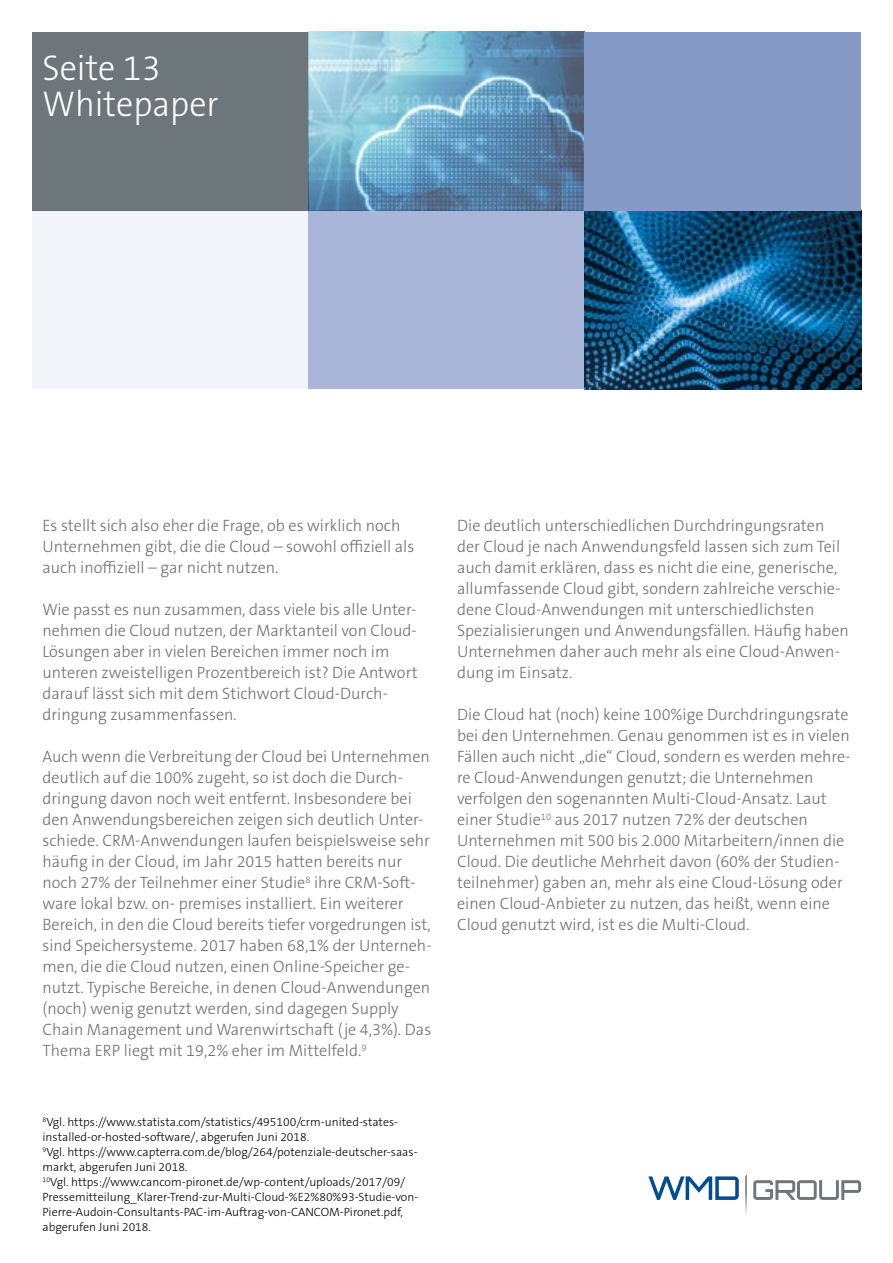
<style>
.page{position:relative;width:893px;height:1263px;background:#fff}
.page>*{position:absolute;margin:0;border:0;box-sizing:border-box;transform-origin:0 0}
.t1{font:300 36px/36px "The Sans B W3";color:#fff;scale:.95 1}
.t2{font:300 16.5px/21px "The Sans B W3";color:#706f6f}
.t3{font:300 12px/15px "The Sans B W3";color:#000}
</style>
<div class="page">
<div style="left:32px;top:210px;width:276px;height:179px;background:#f3f4fa"></div>
<div style="left:32px;top:32px;width:276px;height:178px;background:#6d767a"></div>
<div style="left:308px;top:210px;width:277px;height:179px;background:#aab6d9"></div>
<img style="left:585px;top:210px;width:276px;height:179px">
<img style="left:308px;top:32px;width:277px;height:178px">
<div style="left:585px;top:32px;width:276px;height:178px;background:#869ac8"></div>
<svg style="left:648px;top:1176px;width:91px;height:24px"></svg>
<svg style="left:753px;top:1180px;width:108px;height:20px"></svg>
<svg style="left:745px;top:1176px;width:2px;height:39px"></svg>
<h1 class="t1" style="left:43px;top:50px;width:187px">Seite 13<br>Whitepaper</h1>
<p class="t2" style="left:43px;top:515px;width:373px">Es stellt sich also eher die Frage, ob es wirklich noch<br>Unternehmen gibt, die die Cloud – sowohl offiziell als auch inoffiziell – gar nicht nutzen.</p>
<p class="t2" style="left:43px;top:599px;width:377px">Wie passt es nun zusammen, dass viele bis alle Unter&shy;nehmen die Cloud nutzen, der Marktanteil von Cloud-Lösungen aber in vielen Bereichen immer noch im unteren zweistelligen Prozentbereich ist? Die Antwort darauf lässt sich mit dem Stichwort Cloud-Durch&shy;dringung zusammenfassen.</p>
<p class="t2" style="left:43px;top:746px;width:391px">Auch wenn die Verbreitung der Cloud bei Unternehmen deutlich auf die 100% zugeht, so ist doch die Durch&shy;dringung davon noch weit entfernt. Insbesondere bei den Anwendungsbereichen zeigen sich deutlich Unter&shy;schiede. CRM-Anwendungen laufen beispielsweise sehr häufig in der Cloud, im Jahr 2015 hatten bereits nur noch 27% der Teilnehmer einer Studie<sup>8</sup> ihre CRM-Soft&shy;ware lokal bzw. on- premises installiert. Ein weiterer Bereich, in den die Cloud bereits tiefer vorgedrungen ist, sind Speichersysteme. 2017 haben 68,1% der Unterneh&shy;men, die die Cloud nutzen, einen Online-Speicher ge&shy;nutzt. Typische Bereiche, in denen Cloud-Anwendungen (noch) wenig genutzt werden, sind dagegen Supply Chain Management und Warenwirtschaft (je 4,3%). Das Thema ERP liegt mit 19,2% eher im Mittelfeld.<sup>9</sup></p>
<p class="t3" style="left:43px;top:1114px;width:377px"><sup>8</sup>Vgl. https://www.statista.com/statistics/495100/crm-united-states&shy;installed-or-hosted-software/, abgerufen Juni 2018.<br><sup>9</sup>Vgl. https://www.capterra.com.de/blog/264/potenziale-deutscher-saas&shy;markt, abgerufen Juni 2018.<br><sup>10</sup>Vgl. https://www.cancom-pironet.de/wp-content/uploads/2017/09/ Pressemitteilung_Klarer-Trend-zur-Multi-Cloud-%E2%80%93-Studie-von-Pierre-Audoin-Consultants-PAC-im-Auftrag-von-CANCOM-Pironet.pdf, abgerufen Juni 2018.</p>
<p class="t2" style="left:457px;top:515px;width:393px">Die deutlich unterschiedlichen Durchdringungsraten der Cloud je nach Anwendungsfeld lassen sich zum Teil auch damit erklären, dass es nicht die eine, generische, allumfassende Cloud gibt, sondern zahlreiche verschie&shy;dene Cloud-Anwendungen mit unterschiedlichsten Spezialisierungen und Anwendungsfällen. Häufig haben Unternehmen daher auch mehr als eine Cloud-Anwen&shy;dung im Einsatz.</p>
<p class="t2" style="left:457px;top:704px;width:395px">Die Cloud hat (noch) keine 100%ige Durchdringungsrate bei den Unternehmen. Genau genommen ist es in vielen Fällen auch nicht „die“ Cloud, sondern es werden mehre&shy;re Cloud-Anwendungen genutzt; die Unternehmen verfolgen den sogenannten Multi-Cloud-Ansatz. Laut einer Studie<sup>10</sup> aus 2017 nutzen 72% der deutschen Unternehmen mit 500 bis 2.000 Mitarbeitern/innen die Cloud. Die deutliche Mehrheit davon (60% der Studien&shy;teilnehmer) gaben an, mehr als eine Cloud-Lösung oder einen Cloud-Anbieter zu nutzen, das heißt, wenn eine Cloud genutzt wird, ist es die Multi-Cloud.</p>
</div>
